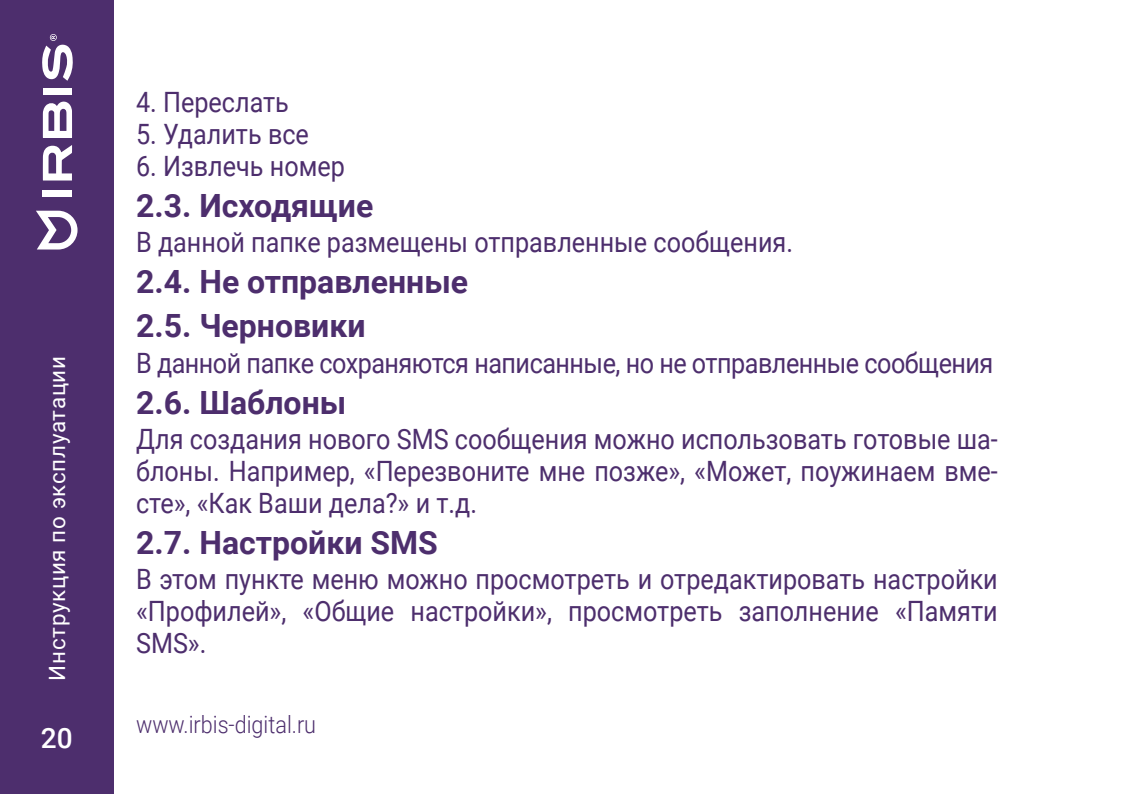
<style>
.page{position:relative;width:1134px;height:794px;background:#fff}
.page>*{position:absolute;margin:0;border:0;box-sizing:border-box;transform-origin:0 0}
.t1{font:700 32px "Roboto";color:#4d2e6d}
.Основной{font:28px/32px "Roboto";color:#4d2e6d;text-align:justify;scale:.9 1}
.Основной-2{font:28px "Roboto";letter-spacing:-.02em;color:#4d2e6d;scale:.9 1}
.t2{font:500 28px "Roboto";color:#fff}
.t3{font:300 24px "Roboto";color:#4d2e6d;scale:.9 1}
.t4{font:22.4px "Roboto";letter-spacing:.03em;color:#fff}
</style>
<div class="page">
<div style="left:0;top:0;width:113px;height:794px;background:#4d2e6d"></div>
<svg style="left:36px;top:211px;width:42px;height:38px"></svg>
<svg style="left:43px;top:101px;width:29px;height:37px"></svg>
<svg style="left:43px;top:145px;width:29px;height:35px"></svg>
<div style="left:43px;top:190px;width:29px;height:7px;background:#fff"></div>
<div style="left:43px;top:88px;width:29px;height:7px;background:#fff"></div>
<div style="left:50px;top:34px;width:7px;height:7px;background:#c7bdd1;border-radius:50%"></div>
<svg style="left:42px;top:35px;width:31px;height:46px"></svg>
<p class="t4" style="left:41px;top:680px;width:326px;rotate:-90deg">Инструкция по эксплуатации</p>
<p class="t2" style="left:41px;top:718px;width:33px">20</p>
<p class="Основной" style="left:136px;top:85px;width:171px">4. Переслать</p>
<p class="Основной" style="left:136px;top:117px;width:194px">5. Удалить все</p>
<p class="Основной" style="left:136px;top:149px;width:234px">6. Извлечь номер</p>
<h3 class="t1" style="left:136px;top:183px;width:239px">2.3. Исходящие</h3>
<p class="Основной" style="left:136px;top:225px;width:731px">В данной папке размещены отправленные сообщения.</p>
<h3 class="t1" style="left:136px;top:259px;width:334px">2.4. Не отправленные</h3>
<h3 class="t1" style="left:136px;top:303px;width:231px">2.5. Черновики</h3>
<p class="Основной-2" style="left:136px;top:343px;width:954px">В данной папке сохраняются написанные, но не отправленные сообщения</p>
<h3 class="t1" style="left:136px;top:380px;width:212px">2.6. Шаблоны</h3>
<p class="Основной" style="left:136px;top:422px;width:959px">Для создания нового SMS сообщения можно использовать готовые ша&shy;блоны. Например, «Перезвоните мне позже», «Может, поужинаем вме&shy;сте», «Как Ваши дела?» и т.д.</p>
<h3 class="t1" style="left:136px;top:520px;width:303px">2.7. Настройки SMS</h3>
<p class="Основной" style="left:136px;top:562px;width:959px">В этом пункте меню можно просмотреть и отредактировать настройки «Профилей», «Общие настройки», просмотреть заполнение «Памяти SMS».</p>
<p class="t3" style="left:136px;top:707px;width:202px">www.irbis-digital.ru</p>
</div>
